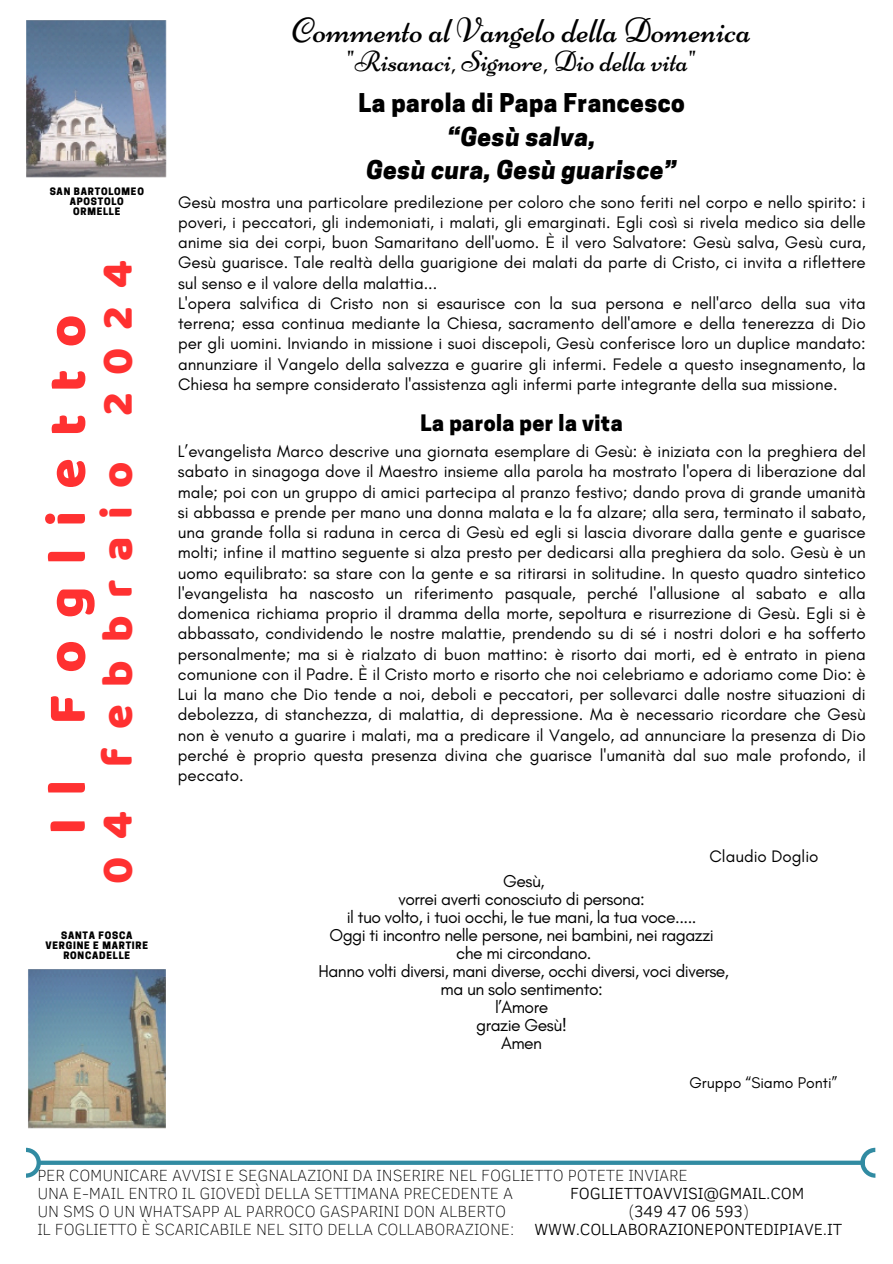
<style>
.page{position:relative;width:893px;height:1264px;background:#fff}
.page>*{position:absolute;margin:0;border:0;box-sizing:border-box;transform-origin:0 0}
.t1{font:55.5px "Baloo";letter-spacing:.4em;color:#ff3131}
.t2{font:45px "Baloo";letter-spacing:.4em;color:#ff3131}
.t3{font:35.25px "Niconne";color:#000}
.t4{font:29.25px "Niconne";color:#000}
.t5{font:italic 800 24.3px/33.8px "Cooper Hewitt";letter-spacing:.02em;color:#000;text-align:center}
.t6{font:800 21.3px "Cooper Hewitt";letter-spacing:.02em;color:#000}
.t7{font:17.4px/18px "Glacial Indifference";letter-spacing:-.025em;color:#000;text-align:center}
.t8{font:16.95px/20.2px "Glacial Indifference";color:#000}
.t9{font:100 16.5px/18px "Clear Sans";letter-spacing:-.01em;color:#000}
.t10{font:300 16.5px "Clear Sans";letter-spacing:-.01em;color:#000}
.t11{font:15.75px "Glacial Indifference";color:#000}
.t12{font:800 9.6px "Cooper Hewitt";letter-spacing:.08em;color:#000}
.s1{font-style:normal}
.s2{font-weight:300}
</style>
<div class="page">
<img style="left:26px;top:20px;width:141px;height:158px">
<img style="left:28px;top:969px;width:137px;height:159px">
<svg style="left:26px;top:1147px;width:849px;height:30px"></svg>
<p class="t12" style="left:50px;top:188px;width:96px">SAN BARTOLOMEO</p>
<p class="t12" style="left:70px;top:198px;width:56px">APOSTOLO</p>
<p class="t12" style="left:73px;top:208px;width:49px">ORMELLE</p>
<p class="t2" style="left:90px;top:884px;width:625px;rotate:-90deg">04 febbraio 2024</p>
<p class="t1" style="left:33px;top:834px;width:521px;rotate:-90deg">Il Foglietto</p>
<p class="t12" style="left:61px;top:931px;width:73px">SANTA FOSCA</p>
<h1 class="t12" style="left:45px;top:941px;width:104px">VERGINE E MARTIRE</h1>
<p class="t12" style="left:63px;top:951px;width:68px">RONCADELLE</p>
<h2 class="t3" style="left:292px;top:9px;width:460px">Commento al Vangelo della Domenica</h2>
<h2 class="t4" style="left:346px;top:44px;width:352px">"Risanaci, Signore, Dio della vita"</h2>
<p class="t5" style="left:358px;top:89px;width:327px"><span class="s1">La parola di Papa Francesco </span>“Gesù salva,<br>Gesù cura, Gesù guarisce”</p>
<p class="t8" style="left:178px;top:191px;width:689px">Gesù mostra una particolare predilezione per coloro che sono feriti nel corpo e nello spirito: i poveri, i peccatori, gli indemoniati, i malati, gli emarginati. Egli così si rivela medico sia delle anime sia dei corpi, buon Samaritano dell'uomo. È il vero Salvatore: Gesù salva, Gesù cura, Gesù guarisce. Tale realtà della guarigione dei malati da parte di Cristo, ci invita a riflettere sul senso e il valore della malattia...<br>L'opera salvifica di Cristo non si esaurisce con la sua persona e nell'arco della sua vita terrena; essa continua mediante la Chiesa, sacramento dell'amore e della tenerezza di Dio per gli uomini. Inviando in missione i suoi discepoli, Gesù conferisce loro un duplice mandato: annunziare il Vangelo della salvezza e guarire gli infermi. Fedele a questo insegnamento, la Chiesa ha sempre considerato l'assistenza agli infermi parte integrante della sua missione.</p>
<h4 class="t6" style="left:420px;top:415px;width:204px">La parola per la vita</h4>
<h4 class="t8" style="left:178px;top:441px;width:689px;text-align:justify">L’evangelista Marco descrive una giornata esemplare di Gesù: è iniziata con la preghiera del sabato in sinagoga dove il Maestro insieme alla parola ha mostrato l'opera di liberazione dal male; poi con un gruppo di amici partecipa al pranzo festivo; dando prova di grande umanità si abbassa e prende per mano una donna malata e la fa alzare; alla sera, terminato il sabato, una grande folla si raduna in cerca di Gesù ed egli si lascia divorare dalla gente e guarisce molti; infine il mattino seguente si alza presto per dedicarsi alla preghiera da solo. Gesù è un uomo equilibrato: sa stare con la gente e sa ritirarsi in solitudine. In questo quadro sintetico l'evangelista ha nascosto un riferimento pasquale, perché l'allusione al sabato e alla domenica richiama proprio il dramma della morte, sepoltura e risurrezione di Gesù. Egli si è abbassato, condividendo le nostre malattie, prendendo su di sé i nostri dolori e ha sofferto personalmente; ma si è rialzato di buon mattino: è risorto dai morti, ed è entrato in piena comunione con il Padre. È il Cristo morto e risorto che noi celebriamo e adoriamo come Dio: è Lui la mano che Dio tende a noi, deboli e peccatori, per sollevarci dalle nostre situazioni di debolezza, di stanchezza, di malattia, di depressione. Ma è necessario ricordare che Gesù non è venuto a guarire i malati, ma a predicare il Vangelo, ad annunciare la presenza di Dio perché è proprio questa presenza divina che guarisce l'umanità dal suo male profondo, il peccato.</h4>
<h4 class="t8" style="left:709px;top:846px;width:110px">Claudio Doglio</h4>
<h4 class="t7" style="left:318px;top:872px;width:412px">Gesù,<br>vorrei averti conosciuto di persona:<br>il tuo volto, i tuoi occhi, le tue mani, la tua voce.....<br>Oggi ti incontro nelle persone, nei bambini, nei ragazzi che mi circondano.<br>Hanno volti diversi, mani diverse, occhi diversi, voci diverse, ma un solo sentimento:<br>l’Amore<br>grazie Gesù!<br>Amen</h4>
<h4 class="t11" style="left:689px;top:1072px;width:149px">Gruppo “Siamo Ponti”</h4>
<p class="t9" style="left:37px;top:1165px;width:652px">PER COMUNICARE AVVISI E SEGNALAZIONI DA INSERIRE NEL FOGLIETTO POTETE INVIARE<br>UNA E-MAIL ENTRO IL GIOVEDÌ DELLA SETTIMANA PRECEDENTE A</p>
<p class="t10" style="left:570px;top:1181px;width:235px">FOGLIETTOAVVISI@GMAIL.COM</p>
<p class="t9" style="left:37px;top:1201px;width:806px;text-indent:591px">(<span class="s2">349 47 06 593</span>)<br>IL FOGLIETTO È SCARICABILE NEL SITO DELLA COLLABORAZIONE: <span class="s2">WWW.COLLABORAZIONEPONTEDIPIAVE.IT</span></p>
<p class="t9" style="left:37px;top:1201px;width:470px">UN SMS O UN WHATSAPP AL PARROCO GASPARINI DON ALBERTO</p>
</div>
